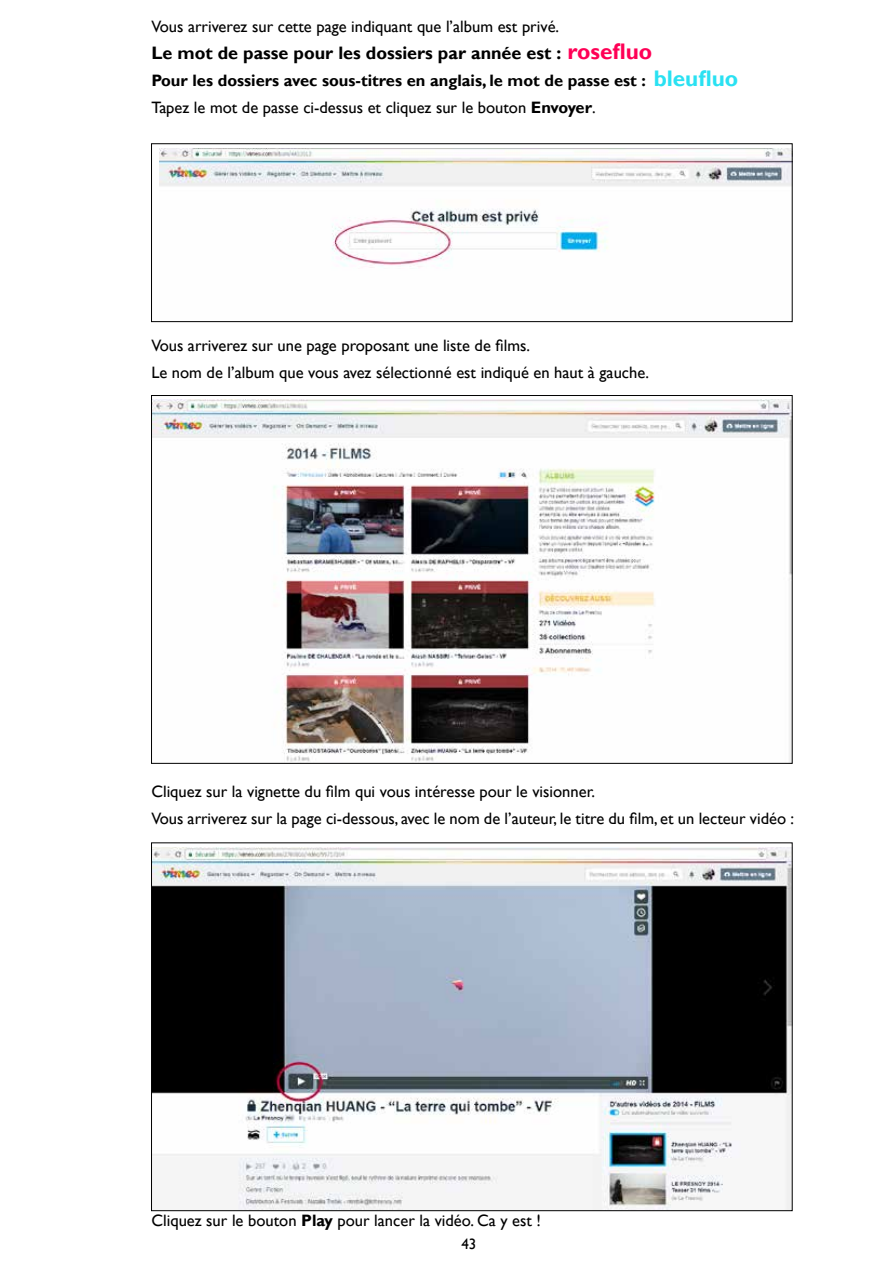
<style>
.page{position:relative;width:893px;height:1263px;background:#fff}
.page>*{position:absolute;margin:0;border:0;box-sizing:border-box;transform-origin:0 0}
.t1{font:700 18px "Gill Sans";color:#000}
.t2{font:16.5px/27px "Gill Sans";color:#000}
.t3{font:700 16.5px/27px "Gill Sans";color:#000}
.t4{font:15px "Gill Sans";color:#000}
.s1{font-size:22.5px;color:#ff0056}
.s2{font-size:22.5px;color:#2ae1f2}
.s3{font-weight:400}
.s4{font-weight:700}
</style>
<div class="page">
<img style="left:159px;top:148px;width:631px;height:120px">
<div style="left:151px;top:144px;width:641px;height:178px;border:1px solid #000"></div>
<img style="left:153px;top:400px;width:637px;height:361px">
<img style="left:153px;top:847px;width:637px;height:362px">
<p class="t2" style="left:152px;top:14px;width:409px">Vous arriverez sur cette page indiquant que l’album est privé.</p>
<p class="t1" style="left:152px;top:42px;width:502px">Le mot de passe pour les dossiers par année est : <span class="s1">rosefluo</span></p>
<p class="t3" style="left:152px;top:68px;width:588px">Pour les dossiers avec sous-titres en anglais, le mot de passe est : <span class="s2">bleufluo<br></span><span class="s3">Tapez le mot de passe ci-dessus et cliquez sur le bouton</span> Envoyer<span class="s3">.</span></p>
<p class="t2" style="left:151px;top:332px;width:499px">Vous arriverez sur une page proposant une liste de films.<br>Le nom de l’album que vous avez sélectionné est indiqué en haut à gauche.</p>
<p class="t2" style="left:151px;top:778px;width:644px">Cliquez sur la vignette du film qui vous intéresse pour le visionner.<br>Vous arriverez sur la page ci-dessous, avec le nom de l’auteur, le titre du film, et un lecteur vidéo :</p>
<p class="t2" style="left:152px;top:1207px;width:391px">Cliquez sur le bouton <span class="s4">Play</span> pour lancer la vidéo. Ca y est !</p>
<p class="t4" style="left:461px;top:1235px;width:16px">43</p>
</div>
